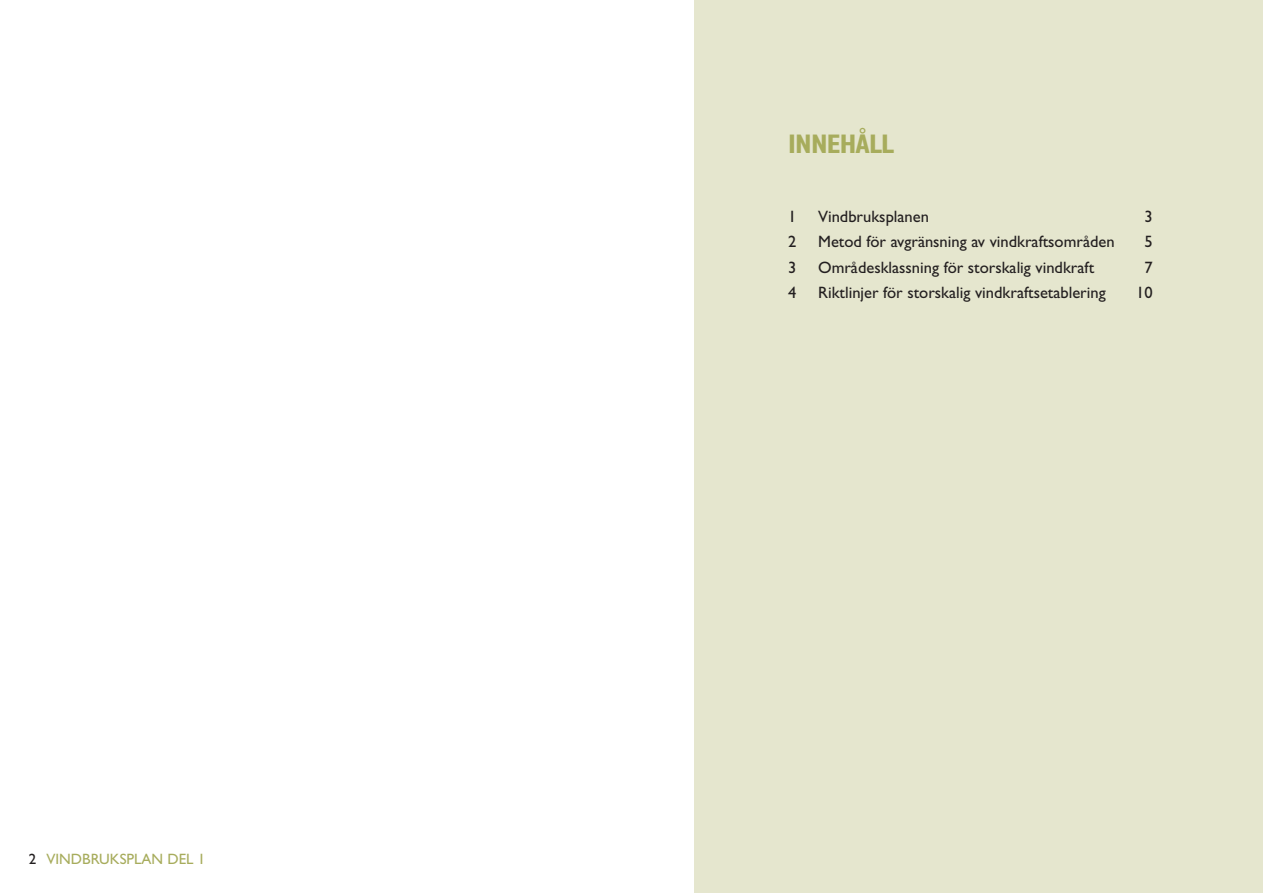
<style>
.page{position:relative;width:1263px;height:893px;background:#fff}
.page>*{position:absolute;margin:0;border:0;box-sizing:border-box;transform-origin:0 0}
.t1{font:700 condensed 27px "Gill Sans Std";letter-spacing:-.03em;color:#a7ac5c}
.t2{font:16.5px "Gill Sans Std";color:#231f20}
.t3{font:15px "Gill Sans Std";color:#a7ac5c}
.s1{color:#231f20}
</style>
<div class="page">
<div style="left:694px;top:0;width:569px;height:893px;background:#e5e6ce"></div>
<p class="t3" style="left:29px;top:850px;width:178px"><span class="s1">2</span> VINDBRUKSPLAN DEL 1</p>
<h1 class="t1" style="left:788px;top:128px;width:108px">INNEHÅLL</h1>
<p class="t2" style="left:788px;top:207px;width:10px">1</p>
<p class="t2" style="left:818px;top:207px;width:112px">Vindbruksplanen</p>
<p class="t2" style="left:1144px;top:207px;width:10px">3</p>
<p class="t2" style="left:788px;top:232px;width:10px">2</p>
<p class="t2" style="left:818px;top:232px;width:298px">Metod för avgränsning av vindkraftsområden</p>
<p class="t2" style="left:1144px;top:232px;width:10px">5</p>
<p class="t2" style="left:788px;top:258px;width:10px">3</p>
<p class="t2" style="left:818px;top:258px;width:278px">Områdesklassning för storskalig vindkraft</p>
<p class="t2" style="left:1144px;top:258px;width:10px">7</p>
<p class="t2" style="left:788px;top:283px;width:10px">4</p>
<p class="t2" style="left:818px;top:283px;width:289px">Riktlinjer för storskalig vindkraftsetablering</p>
<p class="t2" style="left:1136px;top:283px;width:18px">10</p>
</div>
